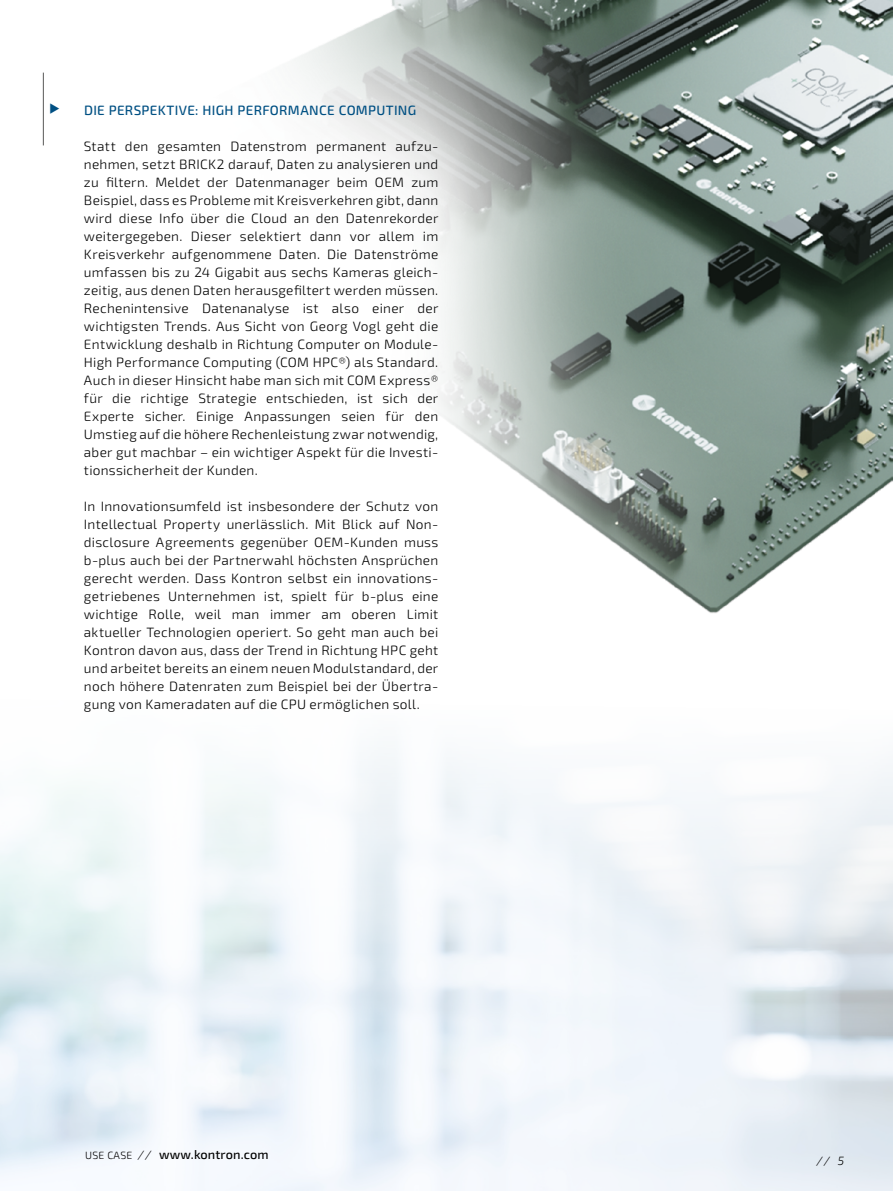
<style>
.page{position:relative;width:893px;height:1191px;background:#fff}
.page>*{position:absolute;margin:0;border:0;box-sizing:border-box;transform-origin:0 0}
.t1{font:300 13.5px/18px "Sn T";letter-spacing:.02em;color:#000}
.t2{font:500 13.5px "Sn T";letter-spacing:.02em;color:#005083}
.t3{font:500 12.75px "Sn T";letter-spacing:.01em;color:#000}
.t4{font:italic 300 12px "Sn T";color:#000}
.s1{font-weight:300;font-size:10.5px}
.s2{font-weight:300;font-style:italic;font-size:12px}
</style>
<div class="page">
<img style="left:42px;top:0;width:851px;height:613px">
<hr style="left:43px;top:73px;width:1px;height:72px;background:#575756">
<svg style="left:50px;top:104px;width:9px;height:10px"></svg>
<p class="t2" style="left:84px;top:102px;width:334px">DIE PERSPEKTIVE: HIGH PERFORMANCE COMPUTING</p>
<p class="t1" style="left:84px;top:137px;width:356px">Statt den gesamten Datenstrom permanent aufzu&shy;nehmen, setzt BRICK2 darauf, Daten zu analysieren und zu filtern. Meldet der Datenmanager beim OEM zum Beispiel, dass es Probleme mit Kreisverkehren gibt, dann wird diese Info über die Cloud an den Datenrekorder weitergegeben. Dieser selektiert dann vor allem im Kreisverkehr aufgenommene Daten. Die Datenströme umfassen bis zu 24 Gigabit aus sechs Kameras gleich&shy;zeitig, aus denen Daten herausgefiltert werden müssen.<br>Rechenintensive Datenanalyse ist also einer der wichtigsten Trends. Aus Sicht von Georg Vogl geht die Entwicklung deshalb in Richtung Computer on Module-High Performance Computing (COM HPC®) als Standard.<br>Auch in dieser Hinsicht habe man sich mit COM Express® für die richtige Strategie entschieden, ist sich der Experte sicher. Einige Anpassungen seien für den Umstieg auf die höhere Rechenleistung zwar notwendig, aber gut machbar – ein wichtiger Aspekt für die Investi&shy;tionssicherheit der Kunden.</p>
<p class="t1" style="left:84px;top:497px;width:356px">In Innovationsumfeld ist insbesondere der Schutz von Intellectual Property unerlässlich. Mit Blick auf Non&shy;disclosure Agreements gegenüber OEM-Kunden muss b-plus auch bei der Partnerwahl höchsten Ansprüchen gerecht werden. Dass Kontron selbst ein innovations&shy;getriebenes Unternehmen ist, spielt für b-plus eine wichtige Rolle, weil man immer am oberen Limit aktueller Technologien operiert. So geht man auch bei Kontron davon aus, dass der Trend in Richtung HPC geht und arbeitet bereits an einem neuen Modulstandard, der noch höhere Datenraten zum Beispiel bei der Übertra&shy;gung von Kameradaten auf die CPU ermöglichen soll.</p>
<p class="t3" style="left:85px;top:1147px;width:185px"><span class="s1">USE CASE</span> <span class="s2">//</span> www.kontron.com</p>
<p class="t4" style="left:816px;top:1153px;width:29px">// 5</p>
</div>
